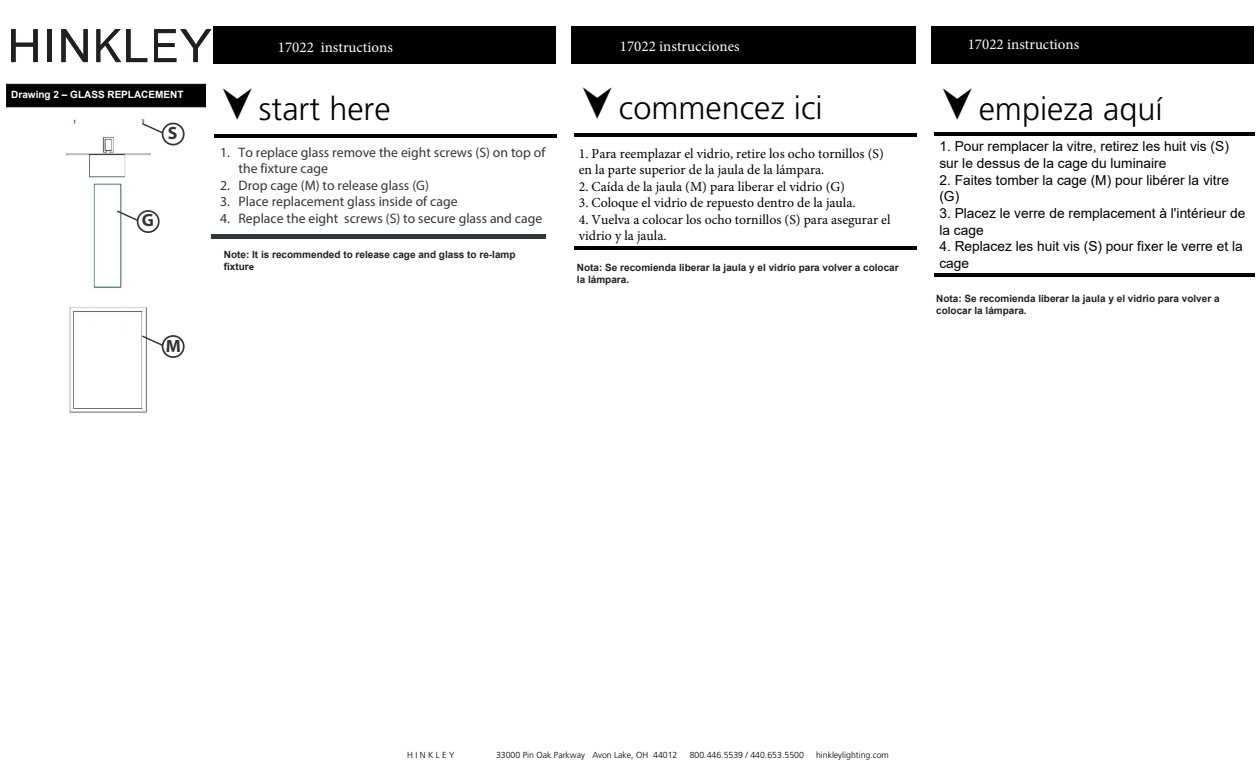
<style>
.page{position:relative;width:1260px;height:765px;background:#fff}
.page>*{position:absolute;margin:0;border:0;box-sizing:border-box;transform-origin:0 0}
.t1{font:46px "Arial Narrow";letter-spacing:.03em;color:#231f20;scale:1.26 1}
.t2{font:300 32.5px "Frutiger LT Std";color:#000}
.t3{font:700 17.88px "Myriad Pro";color:#323436}
.t4{font:15px "Minion Pro";color:#fff}
.t5{font:13.75px/16.5px "Minion Pro";color:#000}
.t6{font:13.75px/16.6px "Arial";color:#000}
.t7{font:13.75px/16.5px "Myriad Pro";color:#333536}
.t8{font:700 10px/12px "Arial";color:#231f20}
.t9{font:700 10px "Arial";color:#fff}
.t10{font:300 8.75px "Frutiger LT Std";letter-spacing:-.005em;color:#000}
.s1{font-family:"Myriad Pro"}
</style>
<div class="page">
<div style="left:213px;top:26px;width:343px;height:38px;background:#000"></div>
<div style="left:572px;top:26px;width:344px;height:38px;background:#000"></div>
<div style="left:931px;top:26px;width:323px;height:38px;background:#000"></div>
<hr style="left:214px;top:134px;width:343px;height:4px;background:#000">
<hr style="left:574px;top:133px;width:343px;height:4px;background:#000">
<hr style="left:574px;top:246px;width:343px;height:4px;background:#000">
<hr style="left:934px;top:132px;width:320px;height:3px;background:#000">
<div style="left:6px;top:84px;width:200px;height:23px;background:#000;border:1px solid #000"></div>
<img style="left:66px;top:119px;width:109px;height:294px">
<div style="left:162px;top:123px;width:23px;height:22px;background:#fff;border:2px solid #313436;border-radius:50%"></div>
<svg style="left:141px;top:122px;width:23px;height:13px"></svg>
<div style="left:137px;top:210px;width:23px;height:23px;background:#fff;border:2px solid #313436;border-radius:50%"></div>
<svg style="left:116px;top:209px;width:23px;height:13px"></svg>
<div style="left:162px;top:335px;width:23px;height:23px;background:#fff;border:2px solid #313436;border-radius:50%"></div>
<svg style="left:141px;top:334px;width:23px;height:13px"></svg>
<hr style="left:211px;top:234px;width:335px;height:4px;background:#323638">
<hr style="left:934px;top:273px;width:320px;height:4px;background:#000">
<h1 class="t1" style="left:7px;top:19px;width:164px">HINKLEY</h1>
<p class="t4" style="left:278px;top:37px;width:116px">17022 instructions</p>
<p class="t9" style="left:11px;top:87px;width:174px">Drawing 2 – GLASS REPLACEMENT</p>
<h3 class="t3" style="left:168px;top:122px;width:11px">S</h3>
<h3 class="t3" style="left:142px;top:208px;width:14px">G</h3>
<h2 class="t2" style="left:259px;top:96px;width:133px">start here</h2>
<p class="t7" style="left:239px;top:144px;width:308px;text-indent:-18px">1. To replace glass remove the eight screws (S) on top of the fixture cage</p>
<p class="t7" style="left:220px;top:177px;width:210px">2. Drop cage (M) to release glass (G)</p>
<p class="t7" style="left:220px;top:193px;width:239px">3. Place replacement glass inside of cage</p>
<p class="t7" style="left:220px;top:210px;width:324px">4. Replace the eight screws (S) to secure glass and cage</p>
<p class="t8" style="left:224px;top:249px;width:293px">Note: It is recommended to release cage and glass to re-lamp fixtur<span class="s1">e</span></p>
<h3 class="t3" style="left:166px;top:334px;width:17px">M</h3>
<p class="t4" style="left:620px;top:36px;width:121px">17022 instrucciones</p>
<h2 class="t2" style="left:619px;top:95px;width:205px">commencez ici</h2>
<p class="t5" style="left:579px;top:145px;width:307px">1. Para reemplazar el vidrio, retire los ocho tornillos (S) en la parte superior de la jaula de la lámpara.</p>
<p class="t5" style="left:579px;top:178px;width:268px">2. Caída de la jaula (M) para liberar el vidrio (G)</p>
<p class="t5" style="left:579px;top:195px;width:278px">3. Coloque el vidrio de repuesto dentro de la jaula.</p>
<p class="t5" style="left:579px;top:211px;width:313px">4. Vuelva a colocar los ocho tornillos (S) para asegurar el vidrio y la jaula.</p>
<p class="t8" style="left:577px;top:262px;width:323px">Nota: Se recomienda liberar la jaula y el vidrio para volver a colocar la lámpara.</p>
<p class="t4" style="left:968px;top:34px;width:113px">17022 instructions</p>
<h2 class="t2" style="left:979px;top:96px;width:186px">empieza aquí</h2>
<p class="t6" style="left:939px;top:138px;width:291px">1. Pour remplacer la vitre, retirez les huit vis (S) sur le dessus de la cage du luminaire</p>
<p class="t6" style="left:939px;top:171px;width:291px">2. Faites tomber la cage (M) pour libérer la vitre (G)</p>
<p class="t6" style="left:939px;top:205px;width:308px">3. Placez le verre de remplacement à l'intérieur de la cage</p>
<p class="t6" style="left:939px;top:238px;width:305px">4. Replacez les huit vis (S) pour fixer le verre et la cage</p>
<p class="t8" style="left:936px;top:293px;width:285px">Nota: Se recomienda liberar la jaula y el vidrio para volver a colocar la lámpara.</p>
<p class="t10" style="left:407px;top:752px;width:49px">H I N K L E Y</p>
<p class="t10" style="left:496px;top:752px;width:183px">33000 Pin Oak Parkway Avon Lake, OH 44012</p>
<p class="t10" style="left:690px;top:752px;width:116px">800.446.5539 / 440.653.5500</p>
<p class="t10" style="left:816px;top:752px;width:74px">hinkleylighting.com</p>
</div>
